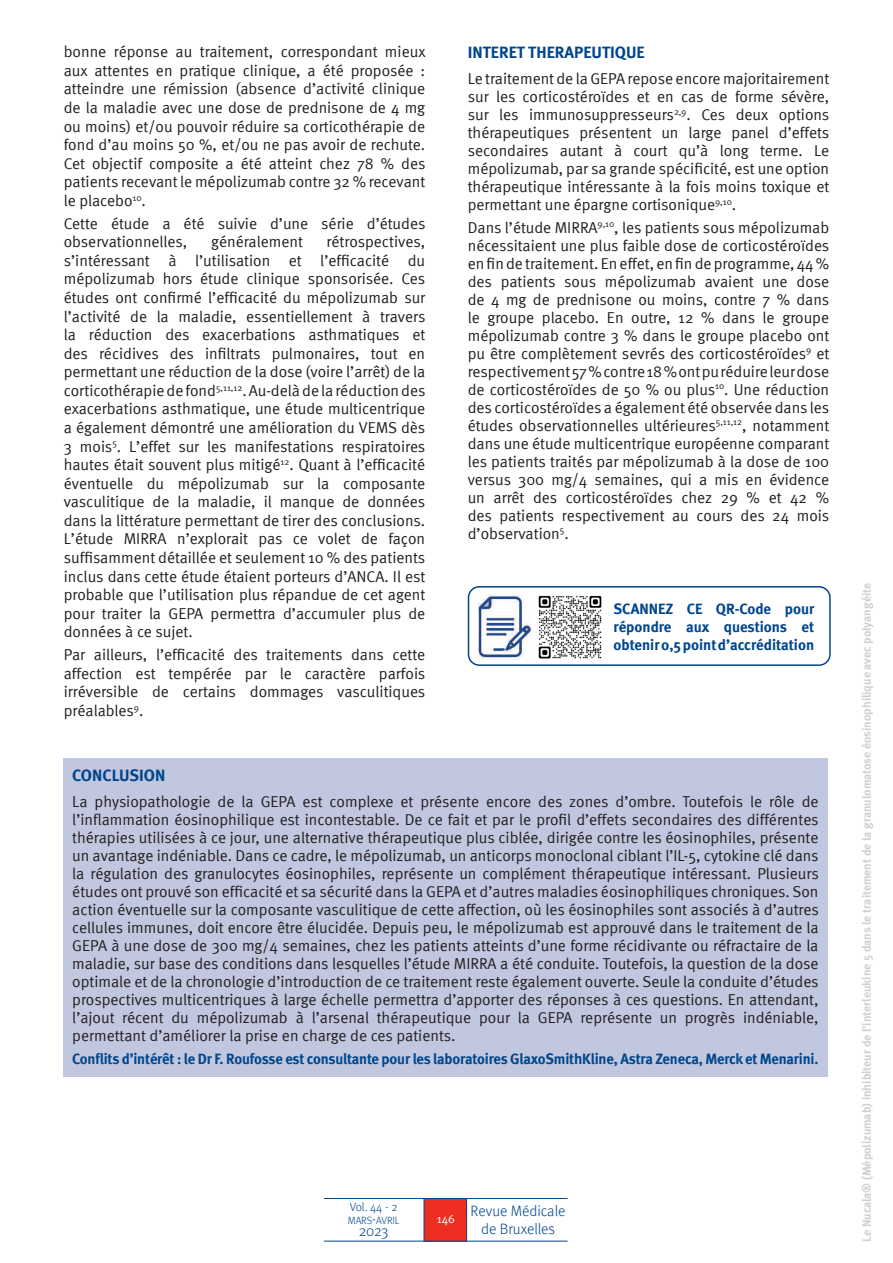
<style>
.page{position:relative;width:893px;height:1263px;background:#fff}
.page>*{position:absolute;margin:0;border:0;box-sizing:border-box;transform-origin:0 0}
.Titre_1{font:700 16.5px "Meta";color:#01468c}
.Texte_Article{font:15.75px/18px "Meta Normal";color:#231f20;text-align:justify}
.Conflit_d_intérêt{font:700 15px/18px "Meta";letter-spacing:-.01em;color:#01468c;text-align:justify}
.t1{font:300 15px/18px "Meta";color:#01468c;text-align:center}
.t2{font:300 15px "Meta";color:#01468c}
.t3{font:700 12px "Meta";color:#cfd0d2}
.t4{font:300 12px "Meta";color:#01468c}
.t5{font:12px "Meta Normal";color:#fff}
.t6{font:300 10.5px "Meta";letter-spacing:-.015em;color:#01468c}
.s1{font-style:inherit}
.s2{font-size:15px}
</style>
<div class="page">
<div style="left:424px;top:1198px;width:43px;height:43px;background:#ee2e22"></div>
<hr style="left:324px;top:1241px;width:244px;height:1px;background:#01468c">
<hr style="left:466px;top:1198px;width:1px;height:43px;background:#01468c">
<hr style="left:424px;top:1198px;width:1px;height:43px;background:#01468c">
<hr style="left:324px;top:1198px;width:244px;height:1px;background:#01468c">
<div style="left:64px;top:758px;width:764px;height:319px;background:#c1c7df"></div>
<img style="left:468px;top:588px;width:64px;height:75px">
<div style="left:468px;top:586px;width:363px;height:80px;border:2px solid #01468c;border-radius:11px"></div>
<img style="left:538px;top:595px;width:64px;height:64px">
<p class="Texte_Article" style="left:64px;top:42px;width:363px;line-height:18.6px">bonne réponse au traitement, correspondant mieux aux attentes en pratique clinique, a été proposée : atteindre une rémission (absence d’activité clinique de la maladie avec une dose de prednisone de 4 mg ou moins) et/ou pouvoir réduire sa corticothérapie de fond d’au moins 50 %, et/ou ne pas avoir de rechute.<br>Cet objectif composite a été atteint chez 78 % des patients recevant le mépolizumab contre 32 % recevant le placebo<sup>10</sup>.</p>
<p class="Texte_Article" style="left:64px;top:214px;width:363px;line-height:18.6px">Cette étude a été suivie d’une série d’études observationnelles,</p>
<p class="Texte_Article" style="left:64px;top:232px;width:363px;line-height:18.6px;text-indent:263px">rétrospectives, s’intéressant à l’utilisation et l’efficacité du mépolizumab hors étude clinique sponsorisée. Ces études ont confirmé l’efficacité du mépolizumab sur l’activité de la maladie, essentiellement à travers la réduction des exacerbations asthmatiques et des récidives des infiltrats pulmonaires, tout en permettant une réduction de la dose (voire l’arrêt) de la corticothérapie de fond<sup>5,11,12</sup>. Au-delà de la réduction des exacerbations asthmatique, une étude multicentrique a également démontré une amélioration du VEMS dès 3 mois<sup>5</sup>. L’effet sur les manifestations respiratoires hautes était souvent plus mitigé<sup>12</sup>. Quant à l’efficacité éventuelle du mépolizumab sur la composante vasculitique de la maladie, il manque de données dans la littérature permettant de tirer des conclusions.<br>L’étude MIRRA n’explorait pas ce volet de façon suffisamment détaillée et seulement 10 % des patients inclus dans cette étude étaient porteurs d’ANCA. Il est probable que l’utilisation plus répandue de cet agent pour traiter la GEPA permettra d’accumuler plus de données à ce sujet.</p>
<p class="Texte_Article" style="left:64px;top:645px;width:363px;line-height:18.6px">Par ailleurs, l’efficacité des traitements dans cette affection est tempérée par le caractère parfois irréversible de certains dommages vasculitiques préalables<sup>9</sup>.</p>
<p class="Texte_Article" style="left:211px;top:233px;width:93px">généralement</p>
<p class="Titre_1" style="left:468px;top:42px;width:179px">INTERET THERAPEUTIQUE</p>
<p class="Texte_Article" style="left:468px;top:70px;width:363px">Le traitement de la GEPA repose encore majoritairement sur les corticostéroïdes et en cas de forme sévère, sur les immunosuppresseurs<sup>2,9</sup>. Ces deux options thérapeutiques présentent un large panel d’effets secondaires autant à court qu’à long terme. Le mépolizumab, par sa grande spécificité, est une option thérapeutique intéressante à la fois moins toxique et permettant une épargne cortisonique<sup>9,10</sup>.</p>
<p class="Texte_Article" style="left:468px;top:218px;width:363px">Dans l’étude MIRRA<sup>9,10</sup>, les patients sous mépolizumab nécessitaient une plus faible dose de corticostéroïdes en fin de traitement. En effet, en fin de programme, 44 % des patients sous mépolizumab avaient une dose de 4 mg de prednisone ou moins, contre 7 % dans le groupe placebo. En outre, 12 % dans le groupe mépolizumab contre 3 % dans le groupe placebo ont pu être complètement sevrés des corticostéroïdes<sup>9</sup> et respectivement 57 % contre 18 % ont pu réduire leur dose de corticostéroïdes de 50 % ou plus<sup>10</sup>. Une réduction des corticostéroïdes a également été observée dans les études observationnelles ultérieures<sup>5,11,12</sup>, notamment dans une étude multicentrique européenne comparant les patients traités par mépolizumab à la dose de 100 versus 300 mg/4 semaines, qui a mis en évidence un arrêt des corticostéroïdes chez 29 % et 42 % des patients respectivement au cours des 24 mois d’observation<sup>5</sup>.</p>
<p class="Conflit_d_intérêt" style="left:613px;top:600px;width:202px">SCANNEZ CE QR-Code pour répondre aux questions et obtenir 0,5 point d’accréditation</p>
<p class="Titre_1" style="left:72px;top:765px;width:95px">CONCLUSION</p>
<p class="Texte_Article" style="left:72px;top:793px;width:748px">La physiopathologie de la GEPA est complexe et présente encore des zones d’ombre. Toutefois le rôle de l’inflammation éosinophilique est incontestable. De ce fait et par le profil d’effets secondaires des différentes thérapies utilisées à ce jour, une alternative thérapeutique plus ciblée, dirigée contre les éosinophiles, présente un avantage indéniable. Dans ce cadre, le mépolizumab, un anticorps monoclonal ciblant l’IL-5, cytokine clé dans la régulation des granulocytes éosinophiles, représente un complément thérapeutique intéressant. Plusieurs études ont prouvé son efficacité et sa sécurité dans la GEPA et d’autres maladies éosinophiliques chroniques. Son action éventuelle sur la composante vasculitique de cette affection, où les éosinophiles sont associés à d’autres cellules immunes, doit encore être élucidée. Depuis peu, le mépolizumab est approuvé dans le traitement de la GEPA à une dose de 300 mg/4 semaines, chez les patients atteints d’une forme récidivante ou réfractaire de la maladie, sur base des conditions dans lesquelles l’étude MIRRA a été conduite. Toutefois, la question de la dose optimale et de la chronologie d’introduction de ce traitement reste également ouverte. Seule la conduite d’études prospectives multicentriques à large échelle permettra d’apporter des réponses à ces questions. En attendant, l’ajout récent du mépolizumab à l’arsenal thérapeutique pour la GEPA représente un progrès indéniable, permettant d’améliorer la prise en charge de ces patients.</p>
<p class="Conflit_d_intérêt" style="left:72px;top:1049px;width:748px">Conflits d’intérêt : le Dr F. Roufosse est consultante pour les laboratoires GlaxoSmithKline, Astra Zeneca, Merck et Menarini.</p>
<p class="t4" style="left:350px;top:1200px;width:49px">Vol. 44 - 2</p>
<p class="t1" style="left:471px;top:1201px;width:96px"><span class="s1">R</span>evue Médicale de Bruxelles</p>
<p class="t5" style="left:437px;top:1211px;width:20px">146</p>
<p class="t6" style="left:348px;top:1215px;width:53px">MARS<span class="s2">-</span>AVRIL</p>
<p class="t2" style="left:359px;top:1222px;width:31px">2023</p>
<p class="t3" style="left:860px;top:1241px;width:660px;rotate:-90deg">Le Nucala® (Mépolizumab) inhibiteur de l’interleukine 5 dans le traitement de la granulomatose éosinophilique avec polyangéite</p>
</div>
